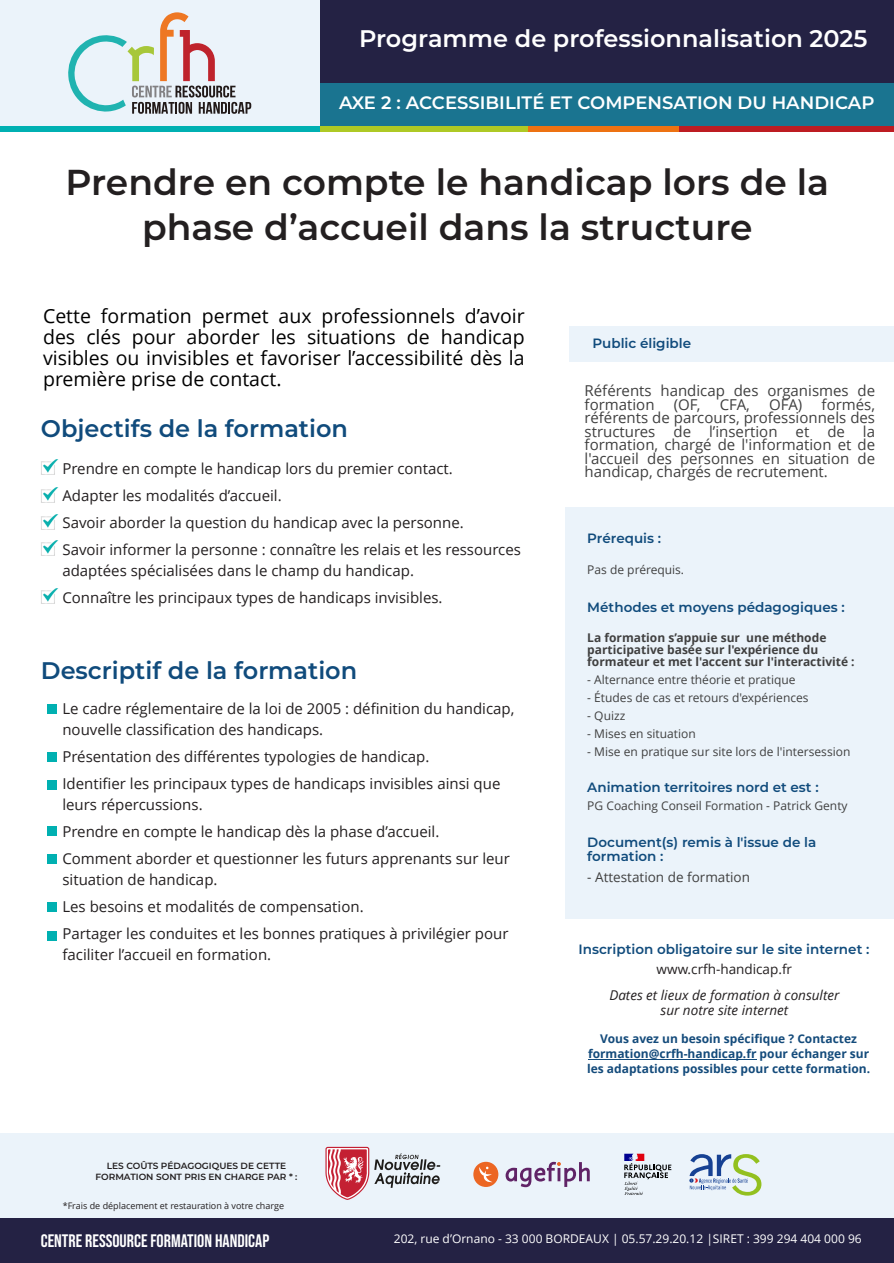
<style>
.page{position:relative;width:894px;height:1263px;background:#fff}
.page>*{position:absolute;margin:0;border:0;box-sizing:border-box;transform-origin:0 0}
.t1{font:600 36px/45px "Montserrat";color:#231f20;text-align:center}
.t2{font:600 24px "Montserrat";color:#104b7c}
.t3{font:600 24px "Montserrat";color:#fff}
.t4{font:19.5px/21px "Open Sans";color:#000;text-align:justify}
.t5{font:600 18px "Montserrat";color:#fff}
.t6{font:18px "Bebas Neue";color:#fff}
.t7{font:15px/27px "Open Sans";color:#231f20}
.t8{font:15px/13.5px "Open Sans";color:#404040}
.t9{font:600 13.5px/13.5px "Montserrat";color:#104b7c}
.t10{font:italic 13.5px/15px "Open Sans";color:#231f20;text-align:center}
.t11{font:13.5px "Open Sans";color:#404040}
.t12{font:13.5px "Open Sans";color:#231f20}
.t13{font:12px "Open Sans";color:#404040}
.t14{font:700 12px/15px "Open Sans";color:#144b7b;text-align:center}
.t15{font:700 12px/12px "Open Sans";color:#404040}
.t16{font:12px "Open Sans";color:#fff}
.t17{font:600 9px/10.5px "Montserrat";color:#231f20;text-align:center}
.t18{font:9px "Open Sans";color:#231f20}
</style>
<div class="page">
<div style="left:0;top:0;width:319px;height:126px;background:#ebf3fa"></div>
<div style="left:319px;top:0;width:574px;height:83px;background:#242244"></div>
<svg style="left:68px;top:12px;width:183px;height:102px"></svg>
<div style="left:0;top:126px;width:320px;height:6px;background:#00b0b2"></div>
<div style="left:527px;top:126px;width:151px;height:6px;background:#ed7212"></div>
<div style="left:320px;top:126px;width:207px;height:6px;background:#aec925"></div>
<div style="left:678px;top:126px;width:215px;height:6px;background:#bd1c22"></div>
<div style="left:319px;top:83px;width:574px;height:43px;background:#1a7490"></div>
<img style="left:41px;top:459px;width:17px;height:16px">
<img style="left:41px;top:487px;width:17px;height:16px">
<img style="left:41px;top:514px;width:17px;height:16px">
<img style="left:41px;top:540px;width:17px;height:16px">
<img style="left:41px;top:588px;width:17px;height:16px">
<div style="left:47px;top:705px;width:9px;height:9px;background:#00b0b1"></div>
<div style="left:47px;top:752px;width:9px;height:9px;background:#00b0b1"></div>
<div style="left:47px;top:780px;width:9px;height:9px;background:#00b0b1"></div>
<div style="left:47px;top:827px;width:9px;height:9px;background:#00b0b1"></div>
<div style="left:47px;top:855px;width:9px;height:9px;background:#00b0b1"></div>
<div style="left:47px;top:903px;width:9px;height:9px;background:#00b0b1"></div>
<div style="left:47px;top:931px;width:9px;height:9px;background:#00b0b1"></div>
<div style="left:565px;top:507px;width:328px;height:411px;background:#ebf3fa"></div>
<div style="left:569px;top:326px;width:324px;height:35px;background:#ebf3fa"></div>
<hr style="left:587px;top:1059px;width:169px;height:1px;background:#144b7b">
<div style="left:0;top:1133px;width:893px;height:121px;background:#ebf3fa"></div>
<div style="left:0;top:1218px;width:893px;height:45px;background:#242244"></div>
<svg style="left:325px;top:1147px;width:115px;height:53px"></svg>
<svg style="left:505px;top:1162px;width:84px;height:25px"></svg>
<div style="left:473px;top:1162px;width:25px;height:25px;background:#ec6623;border-radius:50%"></div>
<svg style="left:479px;top:1167px;width:13px;height:16px"></svg>
<svg style="left:689px;top:1154px;width:72px;height:42px"></svg>
<svg style="left:624px;top:1154px;width:47px;height:41px"></svg>
<h2 class="t3" style="left:359px;top:24px;width:510px">Programme de professionnalisation 2025</h2>
<p class="t5" style="left:339px;top:91px;width:536px">AXE 2 : ACCESSIBILITÉ ET COMPENSATION DU HANDICAP</p>
<h1 class="t1" style="left:65px;top:159px;width:764px">Prendre en compte le handicap lors de la phase d’accueil dans la structure</h1>
<h3 class="t4" style="left:43px;top:308px;width:483px">Cette formation permet aux professionnels d’avoir des clés pour aborder les situations de handicap visibles ou invisibles et favoriser l’accessibilité dès la première prise de contact.</h3>
<h2 class="t2" style="left:41px;top:413px;width:308px">Objectifs de la formation</h2>
<p class="t7" style="left:62px;top:457px;width:460px">Prendre en compte le handicap lors du premier contact.<br>Adapter les modalités d’accueil.<br>Savoir aborder la question du handicap avec la personne.<br>Savoir informer la personne : connaître les relais et les ressources</p>
<p class="t7" style="left:62px;top:559px;width:381px">adaptées spécialisées dans le champ du handicap.<br>Connaître les principaux types de handicaps invisibles.</p>
<h2 class="t2" style="left:41px;top:655px;width:318px">Descriptif de la formation</h2>
<p class="t7" style="left:62px;top:700px;width:453px;line-height:21px">Le cadre réglementaire de la loi de 2005 : définition du handicap, nouvelle classification des handicaps.</p>
<p class="t7" style="left:62px;top:745px;width:439px">Présentation des différentes typologies de handicap.<br>Identifier les principaux types de handicaps invisibles ainsi que</p>
<p class="t7" style="left:62px;top:793px;width:449px">leurs répercussions.<br>Prendre en compte le handicap dès la phase d’accueil.<br>Comment aborder et questionner les futurs apprenants sur leur</p>
<p class="t7" style="left:62px;top:868px;width:447px">situation de handicap.<br>Les besoins et modalités de compensation.<br>Partager les conduites et les bonnes pratiques à privilégier pour</p>
<p class="t7" style="left:62px;top:943px;width:210px">faciliter l’accueil en formation.</p>
<p class="t17" style="left:95px;top:1161px;width:203px">LES COÛTS PÉDAGOGIQUES DE CETTE<br>FORMATION SONT PRIS EN CHARGE PAR * :</p>
<p class="t18" style="left:63px;top:1202px;width:223px">*Frais de déplacement et restauration à votre charge</p>
<p class="t9" style="left:592px;top:337px;width:100px">Public éligible</p>
<p class="t8" style="left:584px;top:385px;width:292px">Référents handicap des organismes de formation</p>
<p class="t8" style="left:584px;top:399px;width:292px;text-align:justify;text-indent:237px">formés, référents de parcours, professionnels des structures de l’insertion et de la formation, chargé de l'information et de l'accueil des personnes en situation de handicap, chargés de recrutement.</p>
<p class="t8" style="left:673px;top:399px;width:28px">(OF,</p>
<p class="t8" style="left:719px;top:399px;width:32px">CFA,</p>
<p class="t8" style="left:768px;top:399px;width:35px">OFA)</p>
<p class="t9" style="left:587px;top:531px;width:75px">Prérequis :</p>
<p class="t13" style="left:587px;top:565px;width:98px">Pas de prérequis.</p>
<p class="t9" style="left:587px;top:600px;width:259px">Méthodes et moyens pédagogiques :</p>
<p class="t15" style="left:587px;top:633px;width:269px">La formation s’appuie sur une méthode participative basée sur l'expérience du formateur et met l'accent sur l'interactivité :</p>
<p class="t13" style="left:587px;top:675px;width:210px">- Alternance entre théorie et pratique</p>
<p class="t13" style="left:587px;top:693px;width:223px">- Études de cas et retours d'expériences</p>
<p class="t13" style="left:587px;top:711px;width:39px">- Quizz</p>
<p class="t13" style="left:587px;top:729px;width:110px">- Mises en situation</p>
<p class="t13" style="left:587px;top:747px;width:264px">- Mise en pratique sur site lors de l'intersession</p>
<p class="t9" style="left:587px;top:780px;width:233px">Animation territoires nord et est :</p>
<p class="t13" style="left:587px;top:801px;width:262px">PG Coaching Conseil Formation - Patrick Genty</p>
<p class="t9" style="left:587px;top:836px;width:230px">Document(s) remis à l'issue de la formation :</p>
<p class="t11" style="left:587px;top:872px;width:164px">- Attestation de formation</p>
<p class="t9" style="left:578px;top:943px;width:292px">Inscription obligatoire sur le site internet :</p>
<p class="t12" style="left:656px;top:963px;width:137px">www.crfh-handicap.fr</p>
<p class="t10" style="left:609px;top:989px;width:231px">Dates et lieux de formation à consulter sur notre site internet</p>
<p class="t14" style="left:587px;top:1033px;width:284px">Vous avez un besoin spécifique ? Contactez formation@crfh-handicap.fr pour échanger sur les adaptations possibles pour cette formation.</p>
<p class="t6" style="left:41px;top:1233px;width:230px">CENTRE RESSOURCE FORMATION HANDICAP</p>
<p class="t16" style="left:393px;top:1234px;width:469px">202, rue d’Ornano - 33 000 BORDEAUX | 05.57.29.20.12 |SIRET : 399 294 404 000 96</p>
</div>
